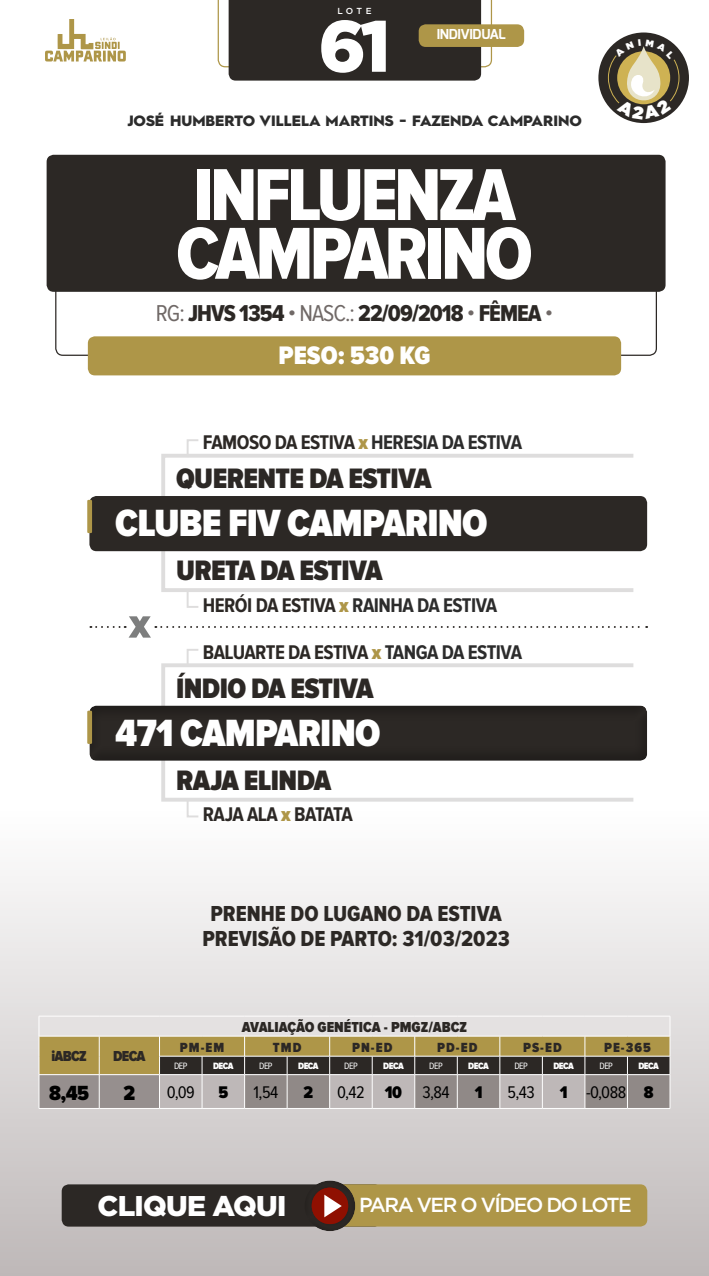
<style>
.page{position:relative;width:709px;height:1276px;background:#fff}
.page>*{position:absolute;margin:0;border:0;box-sizing:border-box;transform-origin:0 0}
.t1{font:76.25px/58.8px "Proxima Nova Cond Extrabld";letter-spacing:-.05em;color:#fff}
.t2{font:900 72.5px "Gotham";color:#fff}
.t3{font:900 39.38px "Proxima Nova Cond";letter-spacing:-.02em;color:#fff}
.t4{font:900 29.12px "Proxima Nova Cond";letter-spacing:-.02em;color:#2c2825}
.t5{font:900 28.5px "Gotham";letter-spacing:-.025em;color:#fff}
.t6{font:900 26.25px "Proxima Nova Cond";color:#fff}
.t7{font:23.75px "Proxima Nova Cond Extrabld";letter-spacing:-.04em;color:#2c2825}
.t8{font:22.5px "Proxima Nova Cond Extrabld";color:#2c2825}
.t9{font:900 21.25px "Proxima Nova Cond";color:#000}
.t10{font:700 20.5px "Proxima Nova Cond";letter-spacing:-.025em;color:#2c2c2c}
.t11{font:700 20.5px "Proxima Nova Cond";letter-spacing:-.025em;color:#2c2825}
.t12{font:500 20.38px "Gotham";letter-spacing:-.075em;color:#fff}
.t13{font:17.5px "Proxima Nova Cond";letter-spacing:-.03em;color:#000}
.t14{font:900 17.5px "Proxima Nova Cond";color:#000}
.t15{font:900 15px "Hurme Geometric Sans 2";color:#2c2c2c}
.t16{font:900 15px "Proxima Nova Cond";color:#2c2825}
.t17{font:900 13.75px "Proxima Nova Cond";letter-spacing:.075em;color:#2c2825}
.t18{font:700 13.75px "Exo";letter-spacing:-.025em;color:#fff}
.t19{font:900 9.5px "Proxima Nova Cond";letter-spacing:-.05em;color:#fff}
.t20{font:9.5px "Proxima Nova Cond";letter-spacing:-.05em;color:#fff}
.t21{font:500 8.75px "Gotham";color:#fff}
.s1{font-family:"Proxima Nova Cond";color:#706967}
.s2{color:#2c2825}
.s3{font-weight:900;color:#ae9648}
.s4{color:#2c2c2c}
</style>
<div class="page">
<div style="left:0;top:808px;width:709px;height:468px;background:linear-gradient(to bottom,#fff,#beb8b7)"></div>
<div style="left:47px;top:155px;width:618px;height:137px;background:#2c2825;border-radius:7px"></div>
<div style="left:88px;top:336px;width:533px;height:39px;background:#ae9648;border-radius:7px"></div>
<svg style="left:218px;top:0;width:274px;height:81px;background:#3c3834"></svg>
<div style="left:419px;top:24px;width:105px;height:23px;background:#ae9648;border-radius:7px"></div>
<svg style="left:90px;top:616px;width:557px;height:21px"></svg>
<svg style="left:159px;top:439px;width:478px;height:169px"></svg>
<svg style="left:159px;top:649px;width:478px;height:169px"></svg>
<div style="left:89px;top:496px;width:558px;height:55px;background:#2c2825;border-radius:7px"></div>
<div style="left:89px;top:704px;width:559px;height:58px;background:#2b2724"></div>
<div style="left:62px;top:1184px;width:319px;height:42px;background:#2c2825;border-radius:7px"></div>
<div style="left:327px;top:1184px;width:320px;height:42px;background:#ae9648;border-radius:7px"></div>
<div style="left:304px;top:1178px;width:53px;height:53px;background:#000;opacity:.25"></div>
<svg style="left:45px;top:19px;width:81px;height:43px"></svg>
<div style="left:87px;top:500px;width:5px;height:33px;background:#ae9648"></div>
<div style="left:87px;top:710px;width:5px;height:34px;background:#ae9648"></div>
<svg style="left:39px;top:1016px;width:631px;height:92px;background:#a59b87"></svg>
<hr style="left:627px;top:1056px;width:43px;height:1px;background:#fff">
<hr style="left:39px;top:1074px;width:1px;height:34px;background:#fff">
<hr style="left:39px;top:1074px;width:60px;height:1px;background:#fff">
<hr style="left:39px;top:1108px;width:60px;height:1px;background:#fff">
<hr style="left:99px;top:1074px;width:1px;height:34px;background:#fff">
<hr style="left:99px;top:1074px;width:60px;height:1px;background:#fff">
<hr style="left:99px;top:1108px;width:60px;height:1px;background:#fff">
<hr style="left:159px;top:1074px;width:1px;height:34px;background:#fff">
<hr style="left:159px;top:1074px;width:43px;height:1px;background:#fff">
<hr style="left:159px;top:1108px;width:43px;height:1px;background:#fff">
<hr style="left:202px;top:1074px;width:1px;height:34px;background:#fff">
<hr style="left:202px;top:1074px;width:42px;height:1px;background:#fff">
<hr style="left:202px;top:1108px;width:42px;height:1px;background:#fff">
<hr style="left:244px;top:1074px;width:1px;height:34px;background:#fff">
<hr style="left:244px;top:1074px;width:43px;height:1px;background:#fff">
<hr style="left:244px;top:1108px;width:43px;height:1px;background:#fff">
<hr style="left:287px;top:1074px;width:1px;height:34px;background:#fff">
<hr style="left:287px;top:1074px;width:43px;height:1px;background:#fff">
<hr style="left:287px;top:1108px;width:43px;height:1px;background:#fff">
<hr style="left:329px;top:1074px;width:1px;height:34px;background:#fff">
<hr style="left:330px;top:1074px;width:42px;height:1px;background:#fff">
<hr style="left:330px;top:1108px;width:42px;height:1px;background:#fff">
<hr style="left:372px;top:1074px;width:1px;height:34px;background:#fff">
<hr style="left:372px;top:1074px;width:43px;height:1px;background:#fff">
<hr style="left:372px;top:1108px;width:43px;height:1px;background:#fff">
<hr style="left:414px;top:1074px;width:1px;height:34px;background:#fff">
<hr style="left:415px;top:1074px;width:42px;height:1px;background:#fff">
<hr style="left:415px;top:1108px;width:42px;height:1px;background:#fff">
<hr style="left:457px;top:1074px;width:1px;height:34px;background:#fff">
<hr style="left:457px;top:1074px;width:43px;height:1px;background:#fff">
<hr style="left:457px;top:1108px;width:43px;height:1px;background:#fff">
<hr style="left:499px;top:1074px;width:1px;height:34px;background:#fff">
<hr style="left:500px;top:1074px;width:42px;height:1px;background:#fff">
<hr style="left:500px;top:1108px;width:42px;height:1px;background:#fff">
<hr style="left:542px;top:1074px;width:1px;height:34px;background:#fff">
<hr style="left:542px;top:1074px;width:43px;height:1px;background:#fff">
<hr style="left:542px;top:1108px;width:43px;height:1px;background:#fff">
<hr style="left:584px;top:1074px;width:1px;height:34px;background:#fff">
<hr style="left:585px;top:1074px;width:42px;height:1px;background:#fff">
<hr style="left:585px;top:1108px;width:42px;height:1px;background:#fff">
<hr style="left:627px;top:1074px;width:1px;height:34px;background:#fff">
<hr style="left:669px;top:1074px;width:1px;height:34px;background:#fff">
<hr style="left:627px;top:1074px;width:43px;height:1px;background:#fff">
<hr style="left:627px;top:1108px;width:43px;height:1px;background:#fff">
<div style="left:598px;top:32px;width:91px;height:91px;background:#2c2825;border-radius:50%"></div>
<svg style="left:607px;top:39px;width:72px;height:80px"></svg>
<p class="t21" style="left:337px;top:5px;width:36px">LOTE</p>
<p class="t2" style="left:318px;top:4px;width:74px">61</p>
<p class="t18" style="left:437px;top:25px;width:71px">INDIVIDUAL</p>
<p class="t15" style="left:128px;top:111px;width:455px">JOSÉ HUMBERTO VILLELA MARTINS - FAZENDA CAMPARINO</p>
<p class="t1" style="left:176px;top:168px;width:358px">INFLUENZA<br>CAMPARINO</p>
<p class="t7" style="left:156px;top:300px;width:399px"><span class="s1">RG:</span> JHVS 1354 <span class="s1">• NASC.:</span> 22/09/2018 <span class="s1">•</span> FÊMEA <span class="s1">•</span></p>
<p class="t6" style="left:278px;top:340px;width:153px">PESO: 530 KG</p>
<p class="t10" style="left:203px;top:431px;width:321px"><span class="s2">FAMOSO DA ESTIVA</span> <span class="s3">x</span> HERESIA DA ESTIVA</p>
<p class="t4" style="left:176px;top:462px;width:257px">QUERENTE DA ESTIVA</p>
<p class="t3" style="left:115px;top:501px;width:374px">CLUBE FIV CAMPARINO</p>
<p class="t4" style="left:176px;top:554px;width:208px">URETA DA ESTIVA</p>
<p class="t10" style="left:203px;top:593px;width:296px"><span class="s2">HERÓI DA ESTIVA</span> <span class="s3">x</span> RAINHA DA ESTIVA</p>
<p class="t11" style="left:203px;top:640px;width:321px">BALUARTE DA ESTIVA <span class="s3">x</span> <span class="s4">TANGA DA ESTIVA</span></p>
<p class="t4" style="left:176px;top:671px;width:199px">ÍNDIO DA ESTIVA</p>
<p class="t3" style="left:115px;top:710px;width:267px">471 CAMPARINO</p>
<p class="t4" style="left:176px;top:764px;width:157px">RAJA ELINDA</p>
<p class="t11" style="left:203px;top:803px;width:151px">RAJA ALA <span class="s3">x</span> BATATA</p>
<p class="t8" style="left:210px;top:900px;width:293px">PRENHE DO LUGANO DA ESTIVA</p>
<p class="t8" style="left:202px;top:925px;width:309px">PREVISÃO DE PARTO: 31/03/2023</p>
<p class="t16" style="left:52px;top:1048px;width:37px">iABCZ</p>
<p class="t16" style="left:113px;top:1048px;width:34px">DECA</p>
<p class="t16" style="left:242px;top:1018px;width:227px">AVALIAÇÃO GENÉTICA - PMGZ/ABCZ</p>
<p class="t17" style="left:180px;top:1039px;width:46px">PM-EM</p>
<p class="t17" style="left:273px;top:1039px;width:30px">TMD</p>
<p class="t17" style="left:352px;top:1039px;width:42px">PN-ED</p>
<p class="t17" style="left:437px;top:1039px;width:42px">PD-ED</p>
<p class="t17" style="left:523px;top:1039px;width:40px">PS-ED</p>
<p class="t17" style="left:604px;top:1039px;width:48px">PE-365</p>
<p class="t20" style="left:174px;top:1060px;width:15px">DEP</p>
<p class="t19" style="left:213px;top:1060px;width:22px">DECA</p>
<p class="t20" style="left:259px;top:1060px;width:15px">DEP</p>
<p class="t19" style="left:298px;top:1060px;width:22px">DECA</p>
<p class="t20" style="left:344px;top:1060px;width:15px">DEP</p>
<p class="t19" style="left:383px;top:1060px;width:22px">DECA</p>
<p class="t20" style="left:429px;top:1060px;width:15px">DEP</p>
<p class="t19" style="left:468px;top:1060px;width:22px">DECA</p>
<p class="t20" style="left:514px;top:1060px;width:15px">DEP</p>
<p class="t19" style="left:553px;top:1060px;width:22px">DECA</p>
<p class="t20" style="left:599px;top:1060px;width:15px">DEP</p>
<p class="t19" style="left:638px;top:1060px;width:22px">DECA</p>
<p class="t9" style="left:49px;top:1081px;width:41px">8,45</p>
<p class="t9" style="left:123px;top:1081px;width:13px">2</p>
<p class="t13" style="left:167px;top:1083px;width:30px">0,09</p>
<p class="t14" style="left:218px;top:1082px;width:11px">5</p>
<p class="t13" style="left:253px;top:1083px;width:26px">1,54</p>
<p class="t14" style="left:303px;top:1082px;width:11px">2</p>
<p class="t13" style="left:337px;top:1083px;width:29px">0,42</p>
<p class="t14" style="left:385px;top:1082px;width:19px">10</p>
<p class="t13" style="left:422px;top:1083px;width:29px">3,84</p>
<p class="t14" style="left:474px;top:1082px;width:9px">1</p>
<p class="t13" style="left:507px;top:1083px;width:29px">5,43</p>
<p class="t14" style="left:560px;top:1082px;width:9px">1</p>
<p class="t13" style="left:586px;top:1083px;width:42px">-0,088</p>
<p class="t14" style="left:644px;top:1082px;width:11px">8</p>
<h3 class="t5" style="left:98px;top:1189px;width:190px">CLIQUE AQUI</h3>
<p class="t12" style="left:359px;top:1193px;width:274px">PARA VER O VÍDEO DO LOTE</p>
</div>
